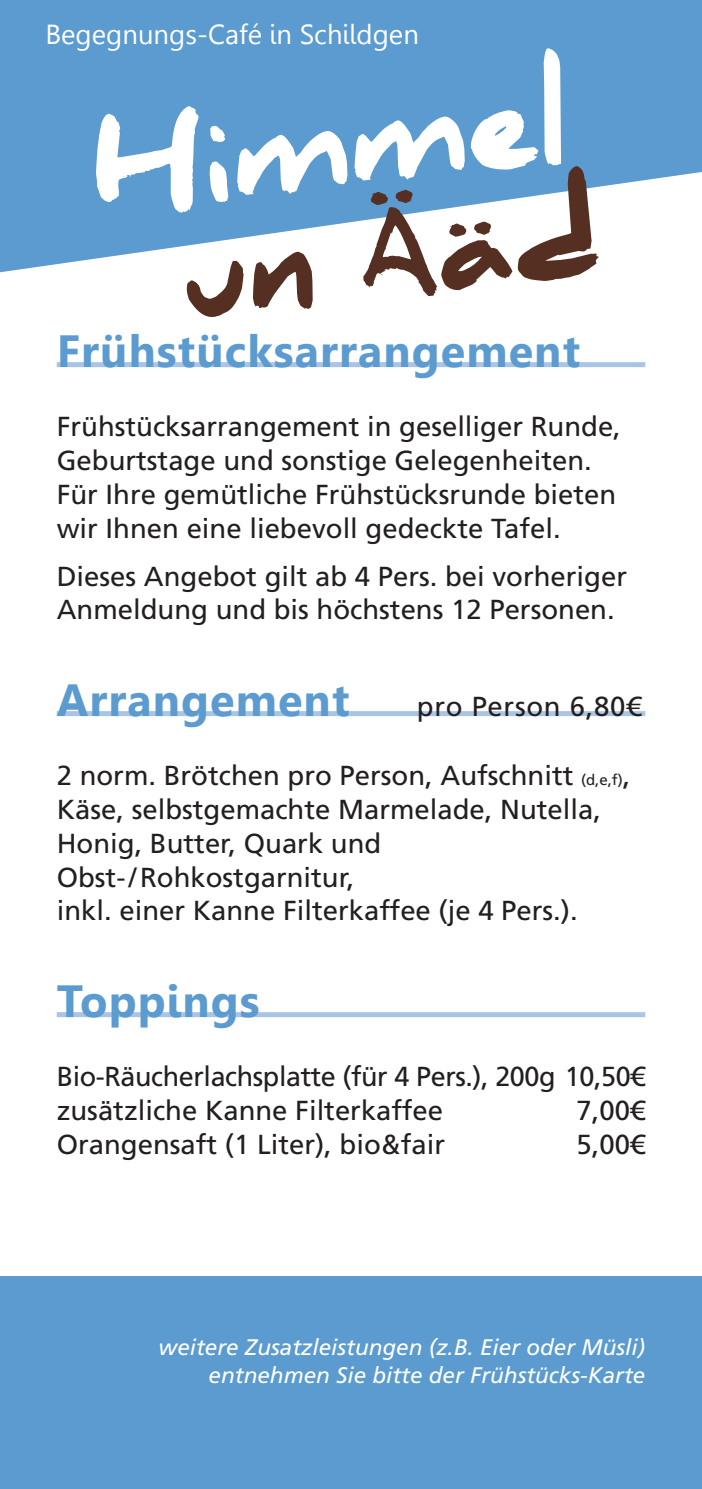
<style>
.page{position:relative;width:702px;height:1489px;background:#fff}
.page>*{position:absolute;margin:0;border:0;box-sizing:border-box;transform-origin:0 0}
.Kategorien{font:700 45px "Gisha";letter-spacing:.025em;color:#5b9bd0}
.Body{font:27.5px/33.8px "Frutiger LT Std";color:#231f20}
.t1{font:27.5px "Gisha";color:#fff}
.Kategorien-2{font:27.5px "Frutiger LT Std";letter-spacing:.025em;color:#231f20}
.Body_Info{font:italic 22.5px/27.5px "Frutiger LT Std";color:#fff;text-align:right}
.s1{font-size:15px}
</style>
<div class="page">
<svg style="left:0;top:0;width:702px;height:273px;background:#71a8d6"></svg>
<svg style="left:96px;top:48px;width:465px;height:165px;fill:#5b9bd0"></svg>
<svg style="left:187px;top:166px;width:412px;height:151px"></svg>
<div style="left:0;top:1276px;width:702px;height:212px;background:#5b9bd0"></div>
<div style="left:57px;top:362px;width:588px;height:5px;background:#aac5e4"></div>
<div style="left:57px;top:711px;width:588px;height:5px;background:#aac5e4"></div>
<div style="left:57px;top:1012px;width:588px;height:5px;background:#aac5e4"></div>
<p class="t1" style="left:45px;top:19px;width:375px">Begegnungs-Café in Schildgen</p>
<p class="Kategorien" style="left:57px;top:325px;width:525px">Frühstücksarrangement</p>
<p class="Body" style="left:57px;top:410px;width:565px">Frühstücksarrangement in geselliger Runde, Geburtstage und sonstige Gelegenheiten.<br>Für Ihre gemütliche Frühstücksrunde bieten wir Ihnen eine liebevoll gedeckte Tafel.</p>
<p class="Body" style="left:57px;top:559px;width:572px">Dieses Angebot gilt ab 4 Pers. bei vorheriger<br>Anmeldung und bis höchstens 12 Personen.</p>
<p class="Kategorien" style="left:57px;top:674px;width:294px">Arrangement</p>
<p class="Kategorien-2" style="left:417px;top:690px;width:226px">pro Person 6,80€</p>
<p class="Body" style="left:57px;top:759px;width:575px">2 norm. Brötchen pro Person, Aufschnitt <span class="s1">(d,e,f)</span>, Käse, selbstgemachte Marmelade, Nutella, Honig, Butter, Quark und Obst-/Rohkostgarnitur,<br>inkl. einer Kanne Filterkaffee (je 4 Pers.).</p>
<p class="Kategorien" style="left:57px;top:975px;width:204px">Toppings</p>
<p class="Body" style="left:57px;top:1059px;width:590px">Bio-Räucherlachsplatte (für 4 Pers.), 200g 10,50€ zusätzliche Kanne Filterkaffee</p>
<p class="Body" style="left:576px;top:1093px;width:70px">7,00€</p>
<p class="Body" style="left:57px;top:1127px;width:390px">Orangensaft (1 Liter), bio&amp;fair</p>
<p class="Body" style="left:576px;top:1127px;width:70px">5,00€</p>
<p class="Body_Info" style="left:159px;top:1333px;width:488px">weitere Zusatzleistungen (z.B. Eier oder Müsli) entnehmen Sie bitte der Frühstücks-Karte</p>
</div>
